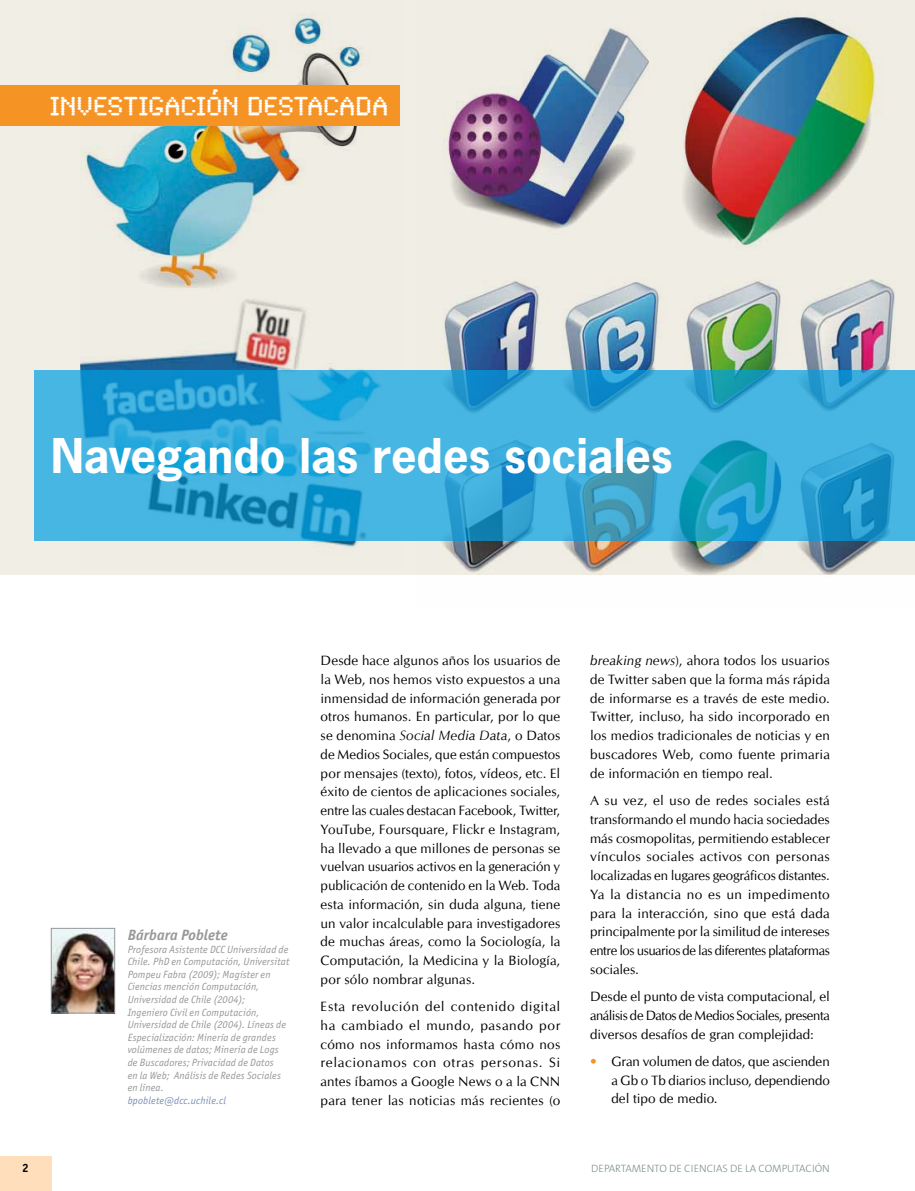
<style>
.page{position:relative;width:915px;height:1191px;background:#fff}
.page>*{position:absolute;margin:0;border:0;box-sizing:border-box;transform-origin:0 0}
.t1{font:700 45px "News Gothic Std";letter-spacing:-.005em;color:#fff}
.t2{font:27px "Synchro LET";color:#fff}
.t3{font:italic 700 15px "Officina San ITC";letter-spacing:.005em;color:#969798}
.t4{font:13.5px/18.8px "CG Omega";letter-spacing:.005em;color:#000;text-align:justify}
.t5{font:700 12px "Officina San ITC";color:#000}
.t6{font:300 10.65px "The Sans";color:#7c9188}
.t7{font:italic 10.5px/12.6px "Officina San ITC";letter-spacing:.015em;color:#969798}
.t8{font:italic 10.5px "Officina San ITC";letter-spacing:.015em;color:#7c90b5}
.s1{font-style:italic}
.s2{color:#f59325}
</style>
<div class="page">
<div style="left:0;top:0;width:914px;height:574px;background:#f1eee5"></div>
<img style="left:53px;top:930px;width:60px;height:81px">
<div style="left:51px;top:928px;width:64px;height:85px;border:1px solid #969798"></div>
<img style="left:416px;top:13px;width:498px;height:564px">
<img style="left:81px;top:13px;width:320px;height:541px">
<svg style="left:34px;top:370px;width:880px;height:170px;background:#36a9d8"></svg>
<div style="left:0;top:85px;width:399px;height:41px;background:#f59325"></div>
<div style="left:0;top:1157px;width:51px;height:34px;background:#fedebb"></div>
<hr style="left:914px;top:0;width:1px;height:34px;background:#e7e8e8">
<h2 class="t2" style="left:50px;top:82px;width:339px">INVESTIGACIÓN DESTACADA</h2>
<h1 class="t1" style="left:51px;top:426px;width:623px">Navegando las redes sociales</h1>
<p class="t3" style="left:128px;top:925px;width:102px">Bárbara Poblete</p>
<p class="t7" style="left:128px;top:942px;width:163px">Profesora Asistente DCC Universidad de Chile. PhD en Computación, Universitat Pompeu Fabra (2009); Magíster en Ciencias mención Computación, Universidad de Chile (2004);<br>Ingeniero Civil en Computación, Universidad de Chile (2004). Líneas de Especialización: Minería de grandes volúmenes de datos; Minería de Logs de Buscadores; Privacidad de Datos<br>en la Web; Análisis de Redes Sociales en línea.</p>
<p class="t8" style="left:128px;top:1094px;width:100px">bpoblete@dcc.uchile.cl</p>
<p class="t4" style="left:320px;top:651px;width:241px">Desde hace algunos años los usuarios de la Web, nos hemos visto expuestos a una inmensidad de información generada por otros humanos. En particular, por lo que se denomina <span class="s1">Social Media Data</span>, o Datos de Medios Sociales, que están compuestos por mensajes (texto), fotos, vídeos, etc. El éxito de cientos de aplicaciones sociales, entre las cuales destacan Facebook, Twitter, YouTube, Foursquare, Flickr e Instagram, ha llevado a que millones de personas se vuelvan usuarios activos en la generación y publicación de contenido en la Web. Toda esta información, sin duda alguna, tiene un valor incalculable para investigadores de muchas áreas, como la Sociología, la Computación, la Medicina y la Biología, por sólo nombrar algunas.</p>
<p class="t4" style="left:320px;top:997px;width:241px">Esta revolución del contenido digital ha cambiado el mundo, pasando por cómo nos informamos hasta cómo nos relacionamos con otras personas. Si antes íbamos a Google News o a la CNN para tener las noticias más recientes (o</p>
<p class="t4" style="left:590px;top:651px;width:241px"><span class="s1">breaking news</span>), ahora todos los usuarios de Twitter saben que la forma más rápida de informarse es a través de este medio.<br>Twitter, incluso, ha sido incorporado en los medios tradicionales de noticias y en buscadores Web, como fuente primaria de información en tiempo real.</p>
<p class="t4" style="left:590px;top:791px;width:241px">A su vez, el uso de redes sociales está transformando el mundo hacia sociedades más cosmopolitas, permitiendo establecer vínculos sociales activos con personas localizadas en lugares geográficos distantes.<br>Ya la distancia no es un impedimento para la interacción, sino que está dada principalmente por la similitud de intereses entre los usuarios de las diferentes plataformas sociales.</p>
<p class="t4" style="left:590px;top:987px;width:241px">Desde el punto de vista computacional, el análisis de Datos de Medios Sociales, presenta diversos desafíos de gran complejidad:</p>
<p class="t4" style="left:611px;top:1052px;width:220px;text-indent:-21px"><span class="s2">•</span> Gran volumen de datos, que ascienden a Gb o Tb diarios incluso, dependiendo del tipo de medio.</p>
<p class="t5" style="left:22px;top:1160px;width:8px">2</p>
<p class="t6" style="left:591px;top:1159px;width:240px">DEPARTAMENTO DE CIENCIAS DE LA COMPUTACIÓN</p>
</div>
